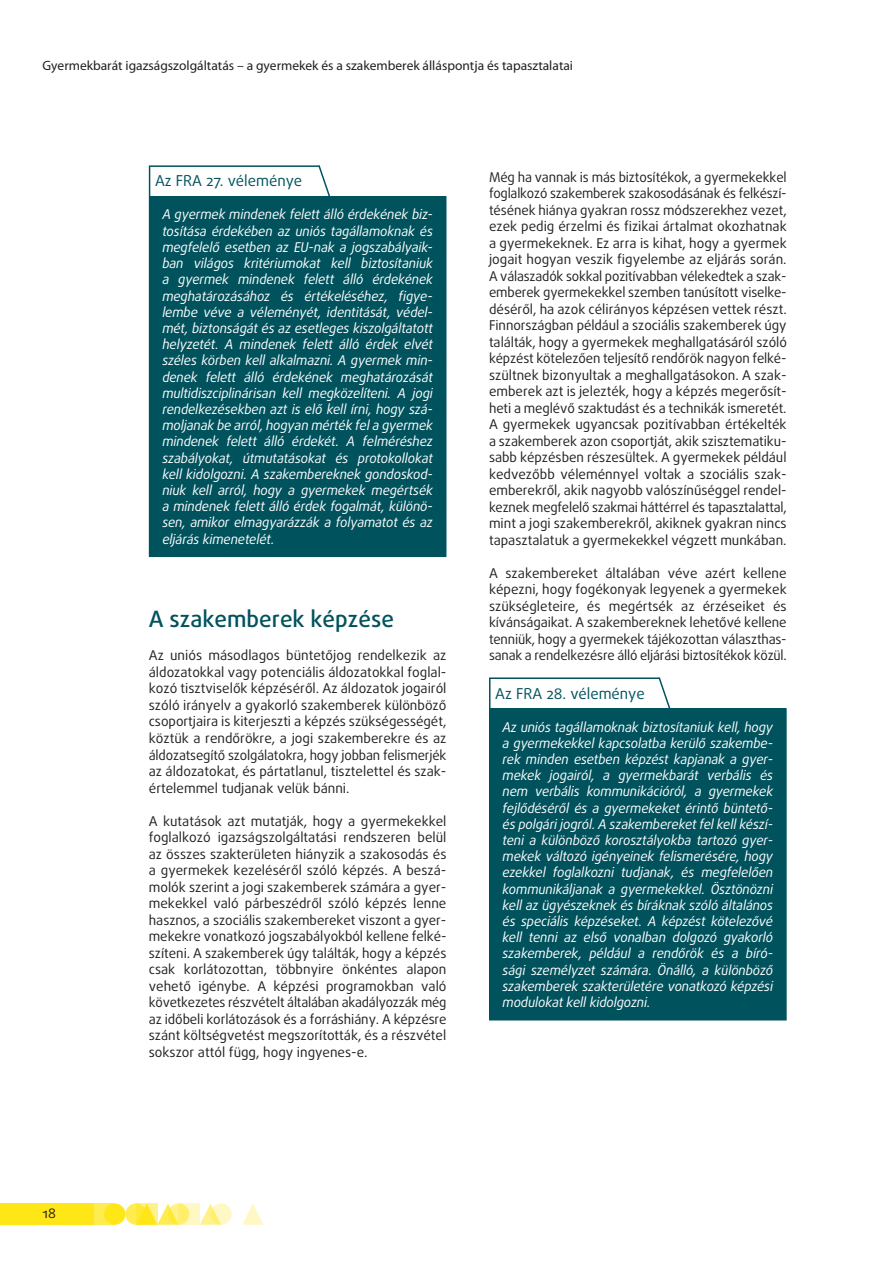
<style>
.page{position:relative;width:893px;height:1263px;background:#fff}
.page>*{position:absolute;margin:0;border:0;box-sizing:border-box;transform-origin:0 0}
.titles_h2{font:500 22.5px "Daxline Pro";color:#00525d}
.opinion_header{font:15px "Daxline Pro";color:#00525d}
.text_body{font:13.5px/16.5px "Daxline Pro";color:#231f20;text-align:justify}
.opinion_text{font:italic 13.5px/16.2px "Daxline Pro";letter-spacing:-.01em;color:#fff}
.t1{font:13.5px "Myriad Pro";color:#231f20}
</style>
<div class="page">
<svg style="left:125px;top:1203px;width:22px;height:22px"></svg>
<div style="left:94px;top:1203px;width:21px;height:22px;background:#ffec50"></div>
<div style="left:0;top:1203px;width:94px;height:22px;background:#ffe616"></div>
<svg style="left:200px;top:1203px;width:18px;height:22px"></svg>
<svg style="left:242px;top:1204px;width:21px;height:21px"></svg>
<div style="left:104px;top:1203px;width:21px;height:22px;background:#ffe616;border-radius:50%"></div>
<svg style="left:157px;top:1203px;width:18px;height:22px"></svg>
<svg style="left:168px;top:1203px;width:21px;height:22px"></svg>
<svg style="left:210px;top:1203px;width:22px;height:22px"></svg>
<svg style="left:136px;top:1203px;width:21px;height:22px"></svg>
<svg style="left:179px;top:1203px;width:21px;height:22px"></svg>
<div style="left:150px;top:196px;width:296px;height:360px;background:#00525d"></div>
<svg style="left:149px;top:167px;width:1px;height:29px"></svg>
<hr style="left:149px;top:165px;width:171px;height:2px;background:#00525d">
<hr style="left:149px;top:196px;width:1px;height:359px;background:#00525d">
<hr style="left:149px;top:555px;width:171px;height:2px;background:#00525d">
<hr style="left:320px;top:555px;width:126px;height:2px;background:#00525d">
<div style="left:490px;top:708px;width:296px;height:312px;background:#00525d"></div>
<svg style="left:489px;top:679px;width:1px;height:29px"></svg>
<hr style="left:489px;top:677px;width:171px;height:2px;background:#00525d">
<hr style="left:489px;top:708px;width:1px;height:311px;background:#00525d">
<hr style="left:489px;top:1019px;width:171px;height:1px;background:#00525d">
<hr style="left:660px;top:1019px;width:127px;height:1px;background:#00525d">
<hr style="left:785px;top:708px;width:2px;height:311px;background:#00525d">
<svg style="left:317px;top:165px;width:13px;height:31px"></svg>
<svg style="left:657px;top:677px;width:14px;height:31px"></svg>
<p class="t1" style="left:43px;top:57px;width:532px">Gyermekbarát igazságszolgáltatás – a gyermekek és a szakemberek álláspontja és tapasztalatai</p>
<p class="text_body" style="left:43px;top:1205px;width:15px">18</p>
<p class="opinion_header" style="left:155px;top:171px;width:149px">Az FRA 27. véleménye</p>
<p class="opinion_text" style="left:162px;top:207px;width:272px">A gyermek mindenek felett álló érdekének biz&shy;tosítása érdekében az uniós tagállamoknak és megfelelő esetben az EU-nak a jogszabályaik&shy;ban világos kritériumokat kell biztosítaniuk a gyermek mindenek felett álló érdekének meghatározásához és értékeléséhez, figye&shy;lembe véve a véleményét, identitását, védel&shy;mét, biztonságát és az esetleges kiszolgáltatott helyzetét. A mindenek felett álló érdek elvét széles körben kell alkalmazni. A gyermek min&shy;denek felett álló érdekének meghatározását multidiszciplinárisan kell megközelíteni. A jogi rendelkezésekben azt is elő kell írni, hogy szá&shy;moljanak be arról, hogyan mérték fel a gyermek mindenek felett álló érdekét. A felméréshez szabályokat, útmutatásokat és protokollokat kell kidolgozni. A szakembereknek gondoskod&shy;niuk kell arról, hogy a gyermekek megértsék a mindenek felett álló érdek fogalmát, különö&shy;sen, amikor elmagyarázzák a folyamatot és az eljárás kimenetelét.</p>
<p class="titles_h2" style="left:149px;top:604px;width:247px">A szakemberek képzése</p>
<p class="text_body" style="left:149px;top:647px;width:299px">Az uniós másodlagos büntetőjog rendelkezik az áldozatokkal vagy potenciális áldozatokkal foglal&shy;kozó tisztviselők képzéséről. Az áldozatok jogairól szóló irányelv a gyakorló szakemberek különböző csoportjaira is kiterjeszti a képzés szükségességét, köztük a rendőrökre, a jogi szakemberekre és az áldozatsegítő szolgálatokra, hogy jobban felismerjék az áldozatokat, és pártatlanul, tisztelettel és szak&shy;értelemmel tudjanak velük bánni.</p>
<p class="text_body" style="left:149px;top:812px;width:299px">A kutatások azt mutatják, hogy a gyermekekkel foglalkozó igazságszolgáltatási rendszeren belül az összes szakterületen hiányzik a szakosodás és a gyermekek kezeléséről szóló képzés. A beszá&shy;molók szerint a jogi szakemberek számára a gyer&shy;mekekkel való párbeszédről szóló képzés lenne hasznos, a szociális szakembereket viszont a gyer&shy;mekekre vonatkozó jogszabályokból kellene felké&shy;szíteni. A szakemberek úgy találták, hogy a képzés csak korlátozottan, többnyire önkéntes alapon vehető igénybe. A képzési programokban való következetes részvételt általában akadályozzák még az időbeli korlátozások és a forráshiány. A képzésre szánt költségvetést megszorították, és a részvétel sokszor attól függ, hogy ingyenes-e.</p>
<p class="text_body" style="left:489px;top:169px;width:299px">Még ha vannak is más biztosítékok, a gyermekekkel foglalkozó szakemberek szakosodásának és felkészí&shy;tésének hiánya gyakran rossz módszerekhez vezet, ezek pedig érzelmi és fizikai ártalmat okozhatnak a gyermekeknek. Ez arra is kihat, hogy a gyermek jogait hogyan veszik figyelembe az eljárás során.<br>A válaszadók sokkal pozitívabban vélekedtek a szak&shy;emberek gyermekekkel szemben tanúsított viselke&shy;déséről, ha azok célirányos képzésen vettek részt.<br>Finnországban például a szociális szakemberek úgy találták, hogy a gyermekek meghallgatásáról szóló képzést kötelezően teljesítő rendőrök nagyon felké&shy;szültnek bizonyultak a meghallgatásokon. A szak&shy;emberek azt is jelezték, hogy a képzés megerősít&shy;heti a meglévő szaktudást és a technikák ismeretét.<br>A gyermekek ugyancsak pozitívabban értékelték a szakemberek azon csoportját, akik szisztematiku&shy;sabb képzésben részesültek. A gyermekek például kedvezőbb véleménnyel voltak a szociális szak&shy;emberekről, akik nagyobb valószínűséggel rendel&shy;keznek megfelelő szakmai háttérrel és tapasztalattal, mint a jogi szakemberekről, akiknek gyakran nincs tapasztalatuk a gyermekekkel végzett munkában.</p>
<p class="text_body" style="left:489px;top:565px;width:299px">A szakembereket általában véve azért kellene képezni, hogy fogékonyak legyenek a gyermekek szükségleteire, és megértsék az érzéseiket és kívánságaikat. A szakembereknek lehetővé kellene tenniük, hogy a gyermekek tájékozottan választhas&shy;sanak a rendelkezésre álló eljárási biztosítékok közül.</p>
<p class="opinion_header" style="left:495px;top:683px;width:151px">Az FRA 28. véleménye</p>
<p class="opinion_text" style="left:502px;top:719px;width:272px;text-align:justify">Az uniós tagállamoknak biztosítaniuk kell, hogy a gyermekekkel kapcsolatba kerülő szakembe&shy;rek minden esetben képzést kapjanak a gyer&shy;mekek jogairól, a gyermekbarát verbális és nem verbális kommunikációról, a gyermekek fejlődéséről és a gyermekeket érintő büntető&shy;és polgári jogról. A szakembereket fel kell készí&shy;teni a különböző korosztályokba tartozó gyer&shy;mekek változó igényeinek felismerésére, hogy ezekkel foglalkozni tudjanak, és megfelelően kommunikáljanak a gyermekekkel. Ösztönözni kell az ügyészeknek és bíráknak szóló általános és speciális képzéseket. A képzést kötelezővé kell tenni az első vonalban dolgozó gyakorló szakemberek, például a rendőrök és a bíró&shy;sági személyzet számára. Önálló, a különböző szakemberek szakterületére vonatkozó képzési modulokat kell kidolgozni.</p>
</div>
